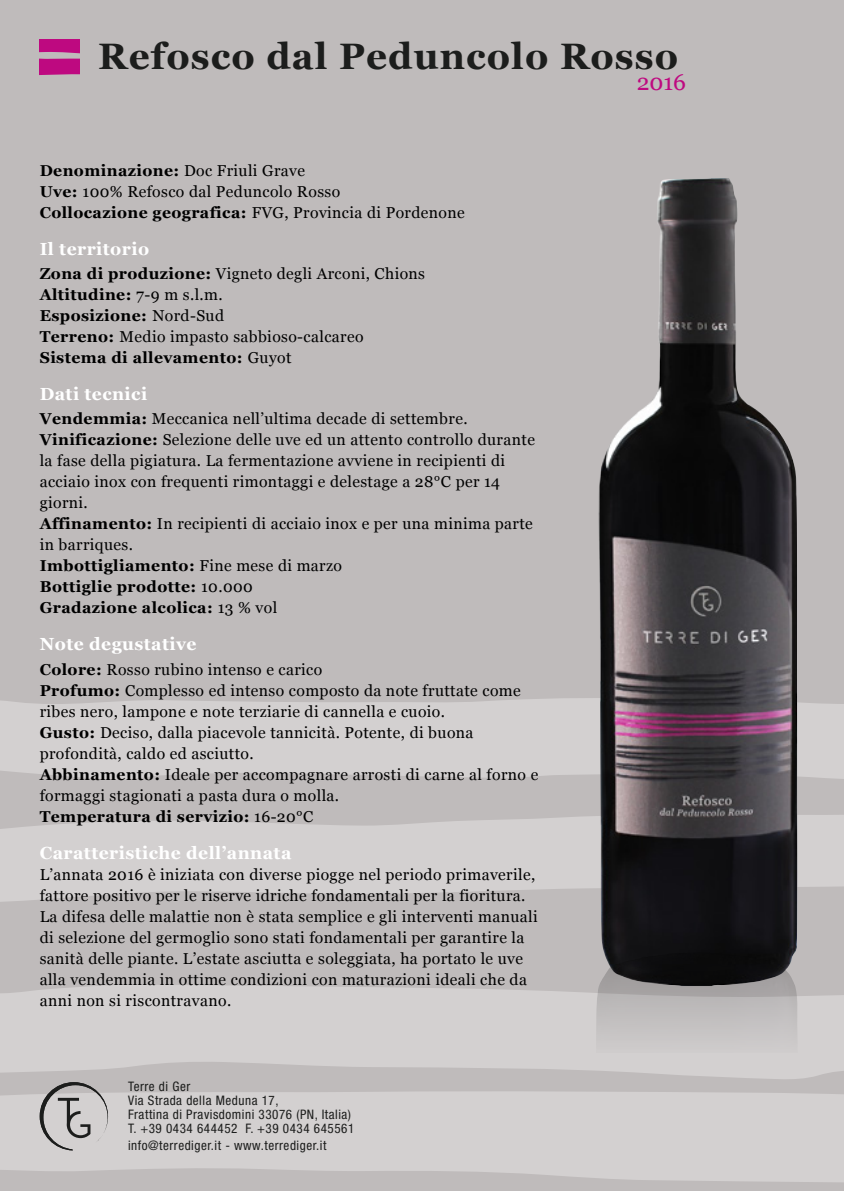
<style>
.page{position:relative;width:844px;height:1191px;background:#fff}
.page>*{position:absolute;margin:0;border:0;box-sizing:border-box;transform-origin:0 0}
.t1{font:700 36.75px "Georgia";letter-spacing:.03em;color:#1c1d1c}
.t2{font:22.75px "Georgia";color:#be0980}
.t3{font:700 17.5px "Georgia";letter-spacing:.025em;color:#fff}
.t4{font:15.75px/21px "Georgia";letter-spacing:.025em;color:#000}
.t5{font:condensed 13.12px/14px "Helvetica Neue LT Std";letter-spacing:.04em;color:#1c1d1c}
.s1{font-weight:700}
</style>
<div class="page">
<div style="left:0;top:0;width:843px;height:1191px;background:#bfbbbb"></div>
<svg style="left:40px;top:40px;width:39px;height:35px"></svg>
<svg style="left:0;top:698px;width:843px;height:484px;fill:#d3d0d0"></svg>
<svg style="left:40px;top:1082px;width:68px;height:68px"></svg>
<img style="left:597px;top:178px;width:201px;height:808px">
<img style="left:595px;top:952px;width:202px;height:101px">
<h1 class="t1" style="left:98px;top:33px;width:581px">Refosco dal Peduncolo Rosso</h1>
<p class="t4" style="left:40px;top:160px;width:426px"><span class="s1">Denominazione:</span> Doc Friuli Grave<br><span class="s1">Uve:</span> 100% Refosco dal Peduncolo Rosso<br><span class="s1">Collocazione geografica:</span> FVG, Provincia di Pordenone</p>
<p class="t3" style="left:40px;top:237px;width:111px">Il territorio</p>
<p class="t4" style="left:40px;top:263px;width:387px"><span class="s1">Zona di produzione:</span> Vigneto degli Arconi, Chions <span class="s1">Altitudine:</span> 7-9 m s.l.m.<br><span class="s1">Esposizione:</span> Nord-Sud<br><span class="s1">Terreno:</span> Medio impasto sabbioso-calcareo <span class="s1">Sistema di allevamento:</span> Guyot</p>
<p class="t3" style="left:40px;top:382px;width:109px">Dati tecnici</p>
<p class="t4" style="left:40px;top:409px;width:496px"><span class="s1">Vendemmia:</span> Meccanica nell’ultima decade di settembre.<br><span class="s1">Vinificazione:</span> Selezione delle uve ed un attento controllo durante la fase della pigiatura. La fermentazione avviene in recipienti di acciaio inox con frequenti rimontaggi e delestage a 28°C per 14 giorni.<br><span class="s1">Affinamento:</span> In recipienti di acciaio inox e per una minima parte in barriques.<br><span class="s1">Imbottigliamento:</span> Fine mese di marzo<br><span class="s1">Bottiglie prodotte:</span> 10.000<br><span class="s1">Gradazione alcolica:</span> 13 % vol</p>
<p class="t3" style="left:40px;top:633px;width:158px">Note degustative</p>
<p class="t4" style="left:40px;top:659px;width:500px"><span class="s1">Colore:</span> Rosso rubino intenso e carico<br><span class="s1">Profumo:</span> Complesso ed intenso composto da note fruttate come ribes nero, lampone e note terziarie di cannella e cuoio.<br><span class="s1">Gusto:</span> Deciso, dalla piacevole tannicità. Potente, di buona profondità, caldo ed asciutto.<br><span class="s1">Abbinamento:</span> Ideale per accompagnare arrosti di carne al forno e formaggi stagionati a pasta dura o molla.<br><span class="s1">Temperatura di servizio:</span> 16-20°C</p>
<p class="t3" style="left:40px;top:841px;width:253px">Caratteristiche dell’annata</p>
<p class="t4" style="left:40px;top:864px;width:499px">L’annata 2016 è iniziata con diverse piogge nel periodo primaverile, fattore positivo per le riserve idriche fondamentali per la fioritura.<br>La difesa delle malattie non è stata semplice e gli interventi manuali di selezione del germoglio sono stati fondamentali per garantire la sanità delle piante. L’estate asciutta e soleggiata, ha portato le uve alla vendemmia in ottime condizioni con maturazioni ideali che da anni non si riscontravano.</p>
<p class="t5" style="left:128px;top:1079px;width:228px">Terre di Ger<br>Via Strada della Meduna 17,<br>Frattina di Pravisdomini 33076 (PN, Italia)<br>T. +39 0434 644452 F. +39 0434 645561</p>
<p class="t5" style="left:128px;top:1138px;width:200px">info@terrediger.it - www.terrediger.it</p>
<h2 class="t2" style="left:636px;top:68px;width:51px">2016</h2>
</div>
